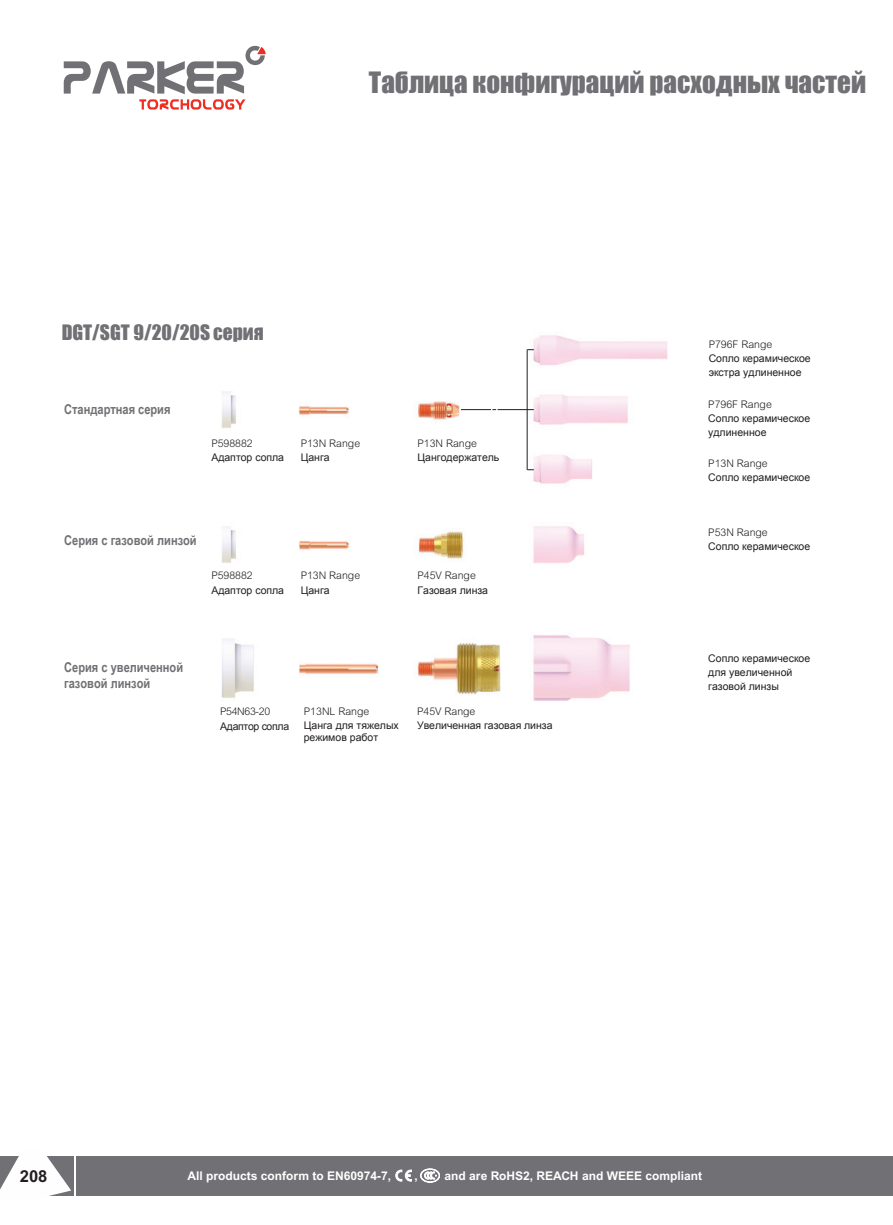
<style>
.page{position:relative;width:893px;height:1225px;background:#fff}
.page>*{position:absolute;margin:0;border:0;box-sizing:border-box;transform-origin:0 0}
.t1{font:27px "Impact";color:#717074}
.t2{font:19.5px "Impact";color:#717074}
.t3{font:16.5px "Arial Bold PL";color:#231f20}
.t4{font:700 13.5px/16.2px "Arial Narrow";color:#717074}
.t5{font:12px "Arial Bold PL";color:#fff}
.t6{font:10.5px/14.2px "Arial";color:#231f20}
.t7{font:10.5px "Arial Light PL";color:#231f20}
.t8{font:10.5px "Arial";letter-spacing:-.03em;color:#231f20}
.t9{font:10.5px "Arial Light PL";letter-spacing:-.03em;color:#231f20}
.s1{font-family:"Arial Light PL"}
</style>
<div class="page">
<div style="left:76px;top:1155px;width:817px;height:40px;background:#717074"></div>
<div style="left:0;top:1155px;width:73px;height:40px;background:#717074"></div>
<svg style="left:395px;top:1169px;width:17px;height:13px"></svg>
<svg style="left:420px;top:1168px;width:20px;height:14px"></svg>
<svg style="left:0;top:1155px;width:71px;height:41px"></svg>
<svg style="left:64px;top:46px;width:202px;height:64px"></svg>
<img style="left:221px;top:335px;width:447px;height:366px">
<hr style="left:527px;top:349px;width:1px;height:121px;background:#231f20">
<hr style="left:461px;top:409px;width:30px;height:1px;background:#231f20">
<hr style="left:498px;top:409px;width:36px;height:1px;background:#231f20">
<p class="t1" style="left:369px;top:62px;width:499px">Таблица конфигураций расходных частей</p>
<p class="t2" style="left:62px;top:317px;width:204px">DGT/SGT 9/20/20S серия</p>
<p class="t4" style="left:64px;top:401px;width:108px">Стандартная серия</p>
<p class="t7" style="left:211px;top:437px;width:43px">P598882</p>
<p class="t6" style="left:211px;top:450px;width:74px">Адаптор сопла</p>
<p class="t7" style="left:301px;top:437px;width:61px">P13N Range</p>
<p class="t6" style="left:301px;top:450px;width:31px">Цанга</p>
<p class="t6" style="left:417px;top:436px;width:83px"><span class="s1">P13N Range<br></span>Цангодержатель</p>
<p class="t6" style="left:709px;top:337px;width:104px"><span class="s1">P796F Range<br></span>Сопло керамическое экстра удлиненное</p>
<p class="t6" style="left:708px;top:397px;width:104px"><span class="s1">P796F Range<br></span>Сопло керамическое удлиненное</p>
<p class="t6" style="left:708px;top:456px;width:104px"><span class="s1">P13N Range<br></span>Сопло керамическое</p>
<p class="t4" style="left:64px;top:531px;width:134px">Серия с газовой линзой</p>
<p class="t6" style="left:708px;top:525px;width:104px"><span class="s1">P53N Range<br></span>Сопло керамическое</p>
<p class="t7" style="left:301px;top:570px;width:61px">P13N Range</p>
<p class="t6" style="left:301px;top:583px;width:31px">Цанга</p>
<p class="t7" style="left:211px;top:570px;width:43px">P598882</p>
<p class="t6" style="left:211px;top:583px;width:74px">Адаптор сопла</p>
<p class="t7" style="left:417px;top:570px;width:60px">P45V Range</p>
<p class="t6" style="left:417px;top:583px;width:72px">Газовая линза</p>
<p class="t4" style="left:64px;top:658px;width:120px">Серия с увеличенной газовой линзой</p>
<p class="t9" style="left:220px;top:706px;width:52px">P54N63-20</p>
<p class="t8" style="left:220px;top:719px;width:71px">Адаптор сопла</p>
<p class="t7" style="left:304px;top:705px;width:67px">P13NL Range</p>
<p class="t6" style="left:304px;top:718px;width:97px;line-height:12.6px">Цанга для тяжелых режимов работ</p>
<p class="t6" style="left:417px;top:704px;width:137px"><span class="s1">P45V Range<br></span>Увеличенная газовая линза</p>
<p class="t6" style="left:708px;top:651px;width:104px">Сопло керамическое для увеличенной газовой линзы</p>
<h3 class="t3" style="left:20px;top:1166px;width:29px">208</h3>
<p class="t5" style="left:187px;top:1169px;width:205px">All products conform to EN60974-7,</p>
<p class="t5" style="left:414px;top:1169px;width:5px">,</p>
<p class="t5" style="left:445px;top:1169px;width:259px">and are RoHS2, REACH and WEEE compliant</p>
</div>
